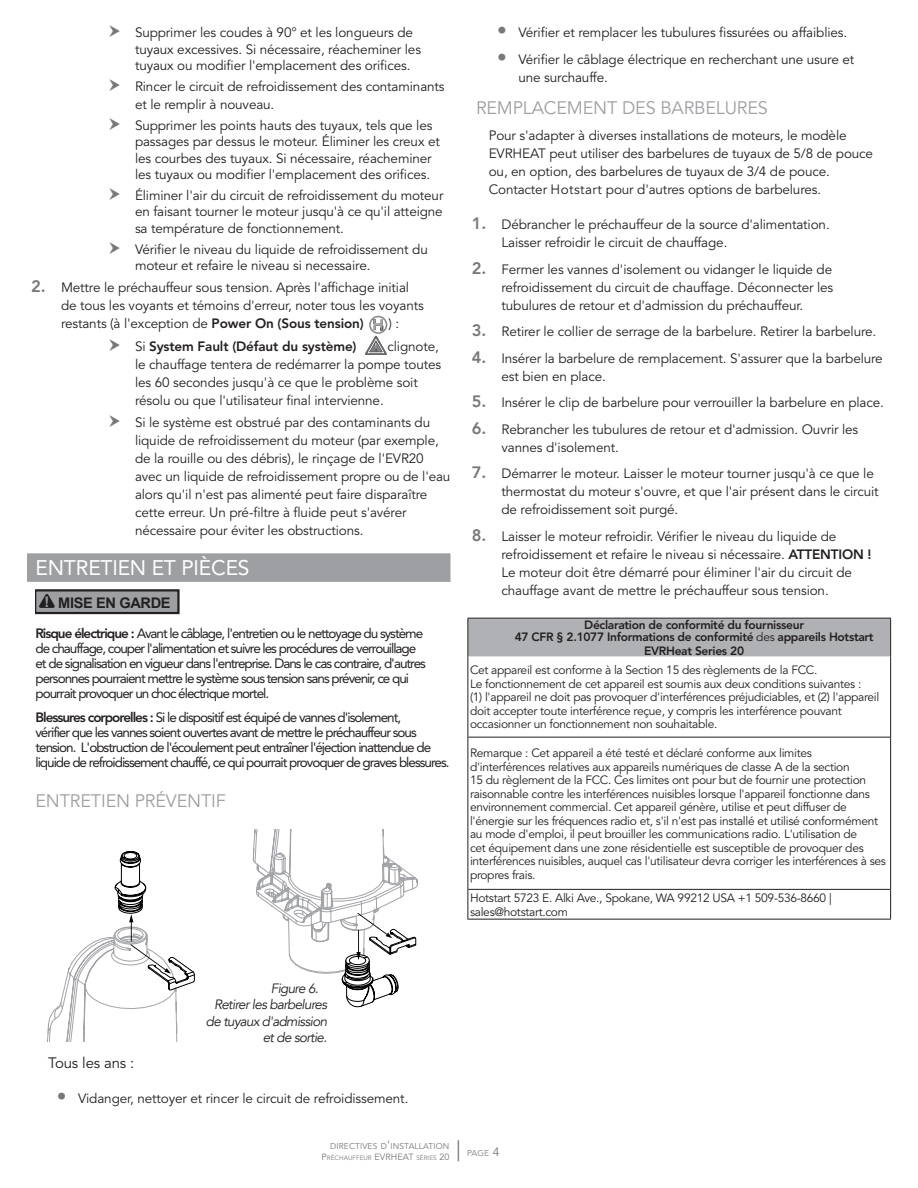
<style>
.page{position:relative;width:918px;height:1188px;background:#fff}
.page>*{position:absolute;margin:0;border:0;box-sizing:border-box;transform-origin:0 0}
.Section_Header_-_SF{font:21px "Avenir LT Std";letter-spacing:-.01em;color:#fff}
.t1{font:21px "Avenir LT Std";color:#787878}
.SubSection_Header_-_SF{font:18px "Avenir LT Std";letter-spacing:-.01em;color:#9d9fa2}
.Content_-_SF{font:15px "Avenir LT Std";letter-spacing:-.01em;color:#231f20}
.t2{font:700 14.55px "Arial";letter-spacing:-.025em;color:#231f20}
.Content_-_SF-2{font:13.5px/18px "Avenir LT Std";letter-spacing:-.01em;color:#231f20}
.Safety_Message_-_SF{font:13.5px/15px "Avenir LT Std";letter-spacing:-.075em;color:#231f20}
.t3{font:italic 13.5px "Avenir LT";letter-spacing:-.05em;color:#231f20}
.t4{font:800 13.5px "Avenir LT Std";letter-spacing:-.01em;color:#231f20}
.Introduction_Content{font:12px/13.5px "Avenir LT Std";letter-spacing:-.025em;color:#231f20}
.Introduction_Content-2{font:800 12px/13.5px "Avenir LT Std";letter-spacing:-.025em;color:#231f20;text-align:center}
.t5{font:8.4px "Avenir LT Std";letter-spacing:.015em;color:#787878}
.t6{font:6.3px "Avenir LT Std";letter-spacing:.015em;color:#787878}
.s1{font-family:"Avenir LT";font-weight:800;font-size:16.5px;color:#76787b}
.s2{font-weight:800}
.s3{font-weight:400}
.s4{color:#9d9fa2}
.s5{font-size:19.5px;color:#76787b}
.s6{font-size:12px}
.s7{font-size:9px}
</style>
<div class="page">
<div style="left:27px;top:553px;width:423px;height:29px;background:#9d9fa2"></div>
<svg style="left:365px;top:316px;width:23px;height:39px"></svg>
<svg style="left:36px;top:590px;width:144px;height:24px;background:#848587"></svg>
<hr style="left:468px;top:889px;width:422px;height:1px;background:#231f20">
<hr style="left:468px;top:737px;width:422px;height:1px;background:#231f20">
<div style="left:468px;top:618px;width:423px;height:38px;background:#b0b1b5"></div>
<hr style="left:468px;top:656px;width:1px;height:81px;background:#231f20">
<hr style="left:890px;top:656px;width:1px;height:81px;background:#231f20">
<hr style="left:468px;top:737px;width:1px;height:152px;background:#231f20">
<hr style="left:890px;top:737px;width:1px;height:152px;background:#231f20">
<hr style="left:468px;top:889px;width:1px;height:30px;background:#231f20">
<hr style="left:890px;top:889px;width:1px;height:30px;background:#231f20">
<hr style="left:468px;top:919px;width:423px;height:1px;background:#231f20">
<svg style="left:252px;top:829px;width:166px;height:179px"></svg>
<svg style="left:47px;top:851px;width:148px;height:190px"></svg>
<div style="left:201px;top:983px;width:126px;height:59px;background:#fff"></div>
<p class="Content_-_SF-2" style="left:135px;top:25px;width:288px;line-height:16.5px">Supprimer les coudes à 90° et les longueurs de tuyaux excessives. Si nécessaire, réacheminer les tuyaux ou modifier l'emplacement des orifices.</p>
<p class="Content_-_SF-2" style="left:135px;top:78px;width:311px">Rincer le circuit de refroidissement des contaminants et le remplir à nouveau.</p>
<p class="Content_-_SF-2" style="left:135px;top:117px;width:306px;line-height:16.5px">Supprimer les points hauts des tuyaux, tels que les passages par dessus le moteur. Éliminer les creux et les courbes des tuyaux. Si nécessaire, réacheminer les tuyaux ou modifier l'emplacement des orifices.</p>
<p class="Content_-_SF-2" style="left:135px;top:187px;width:310px;line-height:16.5px;text-align:justify">Éliminer l'air du circuit de refroidissement du moteur en faisant tourner le moteur jusqu'à ce qu'il atteigne sa température de fonctionnement.</p>
<p class="Content_-_SF-2" style="left:135px;top:241px;width:294px;line-height:16.5px">Vérifier le niveau du liquide de refroidissement du moteur et refaire le niveau si necessaire.</p>
<p class="Content_-_SF-2" style="left:61px;top:279px;width:364px;text-indent:-30px"><span class="s1">2.</span> Mettre le préchauffeur sous tension. Après l'affichage initial de tous les voyants et témoins d'erreur, noter tous les voyants restants (à l'exception de <span class="s2">Power On (Sous tension)</span></p>
<p class="Content_-_SF-2" style="left:389px;top:315px;width:12px">) :</p>
<p class="t4" style="left:135px;top:338px;width:223px"><span class="s3">Si</span> System Fault (Défaut du système)</p>
<p class="Content_-_SF-2" style="left:135px;top:337px;width:308px;text-indent:252px">clignote, le chauffage tentera de redémarrer la pompe toutes les 60 secondes jusqu'à ce que le problème soit résolu ou que l'utilisateur final intervienne.</p>
<p class="Content_-_SF-2" style="left:135px;top:414px;width:317px">Si le système est obstrué par des contaminants du liquide de refroidissement du moteur (par exemple, de la rouille ou des débris), le rinçage de l'EVR20 avec un liquide de refroidissement propre ou de l'eau alors qu'il n'est pas alimenté peut faire disparaître cette erreur. Un pré-filtre à fluide peut s'avérer nécessaire pour éviter les obstructions.</p>
<p class="Section_Header_-_SF" style="left:36px;top:556px;width:216px">ENTRETIEN ET PIÈCES</p>
<p class="t2" style="left:44px;top:593px;width:128px"><span class="s4">!</span> MISE EN GARDE</p>
<p class="Safety_Message_-_SF" style="left:36px;top:626px;width:392px"><span class="s2">Risque électrique :</span> Avant le câblage, l'entretien ou le nettoyage du système de chauffage, couper l'alimentation et suivre les procédures de verrouillage et de signalisation en vigueur dans l'entreprise. Dans le cas contraire, d'autres personnes pourraient mettre le système sous tension sans prévenir, ce qui pourrait provoquer un choc électrique mortel.</p>
<p class="Safety_Message_-_SF" style="left:36px;top:710px;width:415px"><span class="s2">Blessures corporelles :</span> Si le dispositif est équipé de vannes d'isolement,<br>vérifier que les vannes soient ouvertes avant de mettre le préchauffeur sous tension. L'obstruction de l'écoulement peut entraîner l'éjection inattendue de liquide de refroidissement chauffé, ce qui pourrait provoquer de graves blessures.</p>
<p class="SubSection_Header_-_SF" style="left:36px;top:791px;width:192px">ENTRETIEN PRÉVENTIF</p>
<p class="Content_-_SF-2" style="left:497px;top:24px;width:352px"><span class="s5">•</span> Vérifier et remplacer les tubulures fissurées ou affaiblies.</p>
<p class="Content_-_SF-2" style="left:519px;top:50px;width:337px;text-indent:-21px"><span class="s5">•</span> Vérifier le câblage électrique en recherchant une usure et une surchauffe.</p>
<p class="SubSection_Header_-_SF" style="left:476px;top:97px;width:293px">REMPLACEMENT DES BARBELURES</p>
<p class="Content_-_SF-2" style="left:489px;top:127px;width:386px">Pour s'adapter à diverses installations de moteurs, le modèle EVRHEAT peut utiliser des barbelures de tuyaux de 5/8 de pouce ou, en option, des barbelures de tuyaux de 3/4 de pouce.<br>Contacter Hotstart pour d'autres options de barbelures.</p>
<p class="Content_-_SF-2" style="left:502px;top:216px;width:330px;text-indent:-30px"><span class="s1">1.</span> Débrancher le préchauffeur de la source d'alimentation.<br>Laisser refroidir le circuit de chauffage.</p>
<p class="Content_-_SF-2" style="left:502px;top:260px;width:333px;text-align:justify;text-indent:-30px"><span class="s1">2.</span> Fermer les vannes d'isolement ou vidanger le liquide de refroidissement du circuit de chauffage. Déconnecter les tubulures de retour et d'admission du préchauffeur.</p>
<p class="Content_-_SF-2" style="left:472px;top:323px;width:406px"><span class="s1">3.</span> Retirer le collier de serrage de la barbelure. Retirer la barbelure.</p>
<p class="Content_-_SF-2" style="left:502px;top:349px;width:383px;text-indent:-30px"><span class="s1">4.</span> Insérer la barbelure de remplacement. S'assurer que la barbelure est bien en place.</p>
<p class="Content_-_SF-2" style="left:472px;top:394px;width:414px"><span class="s1">5.</span> Insérer le clip de barbelure pour verrouiller la barbelure en place.</p>
<p class="Content_-_SF-2" style="left:502px;top:420px;width:358px;text-indent:-30px"><span class="s1">6.</span> Rebrancher les tubulures de retour et d'admission. Ouvrir les vannes d'isolement.</p>
<p class="Content_-_SF-2" style="left:502px;top:465px;width:379px;text-indent:-30px"><span class="s1">7.</span> Démarrer le moteur. Laisser le moteur tourner jusqu'à ce que le thermostat du moteur s'ouvre, et que l'air présent dans le circuit de refroidissement soit purgé.</p>
<p class="Content_-_SF-2" style="left:502px;top:527px;width:372px;text-indent:-30px"><span class="s1">8.</span> Laisser le moteur refroidir. Vérifier le niveau du liquide de refroidissement et refaire le niveau si nécessaire. <span class="s2">ATTENTION !<br></span>Le moteur doit être démarré pour éliminer l'air du circuit de chauffage avant de mettre le préchauffeur sous tension.</p>
<p class="Introduction_Content-2" style="left:584px;top:618px;width:221px">Déclaration de conformité du fournisseur</p>
<p class="Introduction_Content-2" style="left:515px;top:631px;width:360px">47 CFR § 2.1077 Informations de conformité <span class="s3">des</span> appareils Hotstart<br>EVRHeat Series 20</p>
<p class="Introduction_Content" style="left:470px;top:664px;width:411px">Cet appareil est conforme à la Section 15 des règlements de la FCC.<br>Le fonctionnement de cet appareil est soumis aux deux conditions suivantes :<br>(1) l'appareil ne doit pas provoquer d'interférences préjudiciables, et (2) l'appareil doit accepter toute interférence reçue, y compris les interférence pouvant occasionner un fonctionnement non souhaitable.</p>
<p class="Introduction_Content" style="left:470px;top:747px;width:418px">Remarque : Cet appareil a été testé et déclaré conforme aux limites d'interférences relatives aux appareils numériques de classe A de la section<br>15 du règlement de la FCC. Ces limites ont pour but de fournir une protection raisonnable contre les interférences nuisibles lorsque l'appareil fonctionne dans environnement commercial. Cet appareil génère, utilise et peut diffuser de l'énergie sur les fréquences radio et, s'il n'est pas installé et utilisé conformément au mode d'emploi, il peut brouiller les communications radio. L'utilisation de<br>cet équipement dans une zone résidentielle est susceptible de provoquer des interférences nuisibles, auquel cas l'utilisateur devra corriger les interférences à ses propres frais.</p>
<p class="Introduction_Content" style="left:470px;top:891px;width:363px">Hotstart 5723 E. Alki Ave., Spokane, WA 99212 USA +1 509-536-8660 | sales@hotstart.com</p>
<p class="t3" style="left:271px;top:981px;width:49px">Figure 6.</p>
<p class="t3" style="left:214px;top:997px;width:115px">Retirer les barbelures</p>
<p class="t3" style="left:206px;top:1014px;width:123px">de tuyaux d'admission</p>
<p class="t3" style="left:263px;top:1030px;width:66px">et de sortie.</p>
<p class="Content_-_SF" style="left:48px;top:1054px;width:88px">Tous les ans :</p>
<p class="Content_-_SF-2" style="left:57px;top:1090px;width:353px"><span class="s5">•</span> Vidanger, nettoyer et rincer le circuit de refroidissement.</p>
<p class="t5" style="left:330px;top:1142px;width:121px">DIRECTIVES D<span class="s6">'</span>INSTALLATION</p>
<p class="t6" style="left:322px;top:1154px;width:60px"><span class="s7">P</span>RÉCHAUFFEUR <span class="s7">EVRHEAT</span></p>
<p class="t6" style="left:416px;top:1154px;width:35px">SÉRIES <span class="s7">20</span></p>
<h1 class="t1" style="left:456px;top:1137px;width:6px">|</h1>
<p class="t5" style="left:467px;top:1148px;width:34px">PAGE <span class="s6">4</span></p>
</div>
